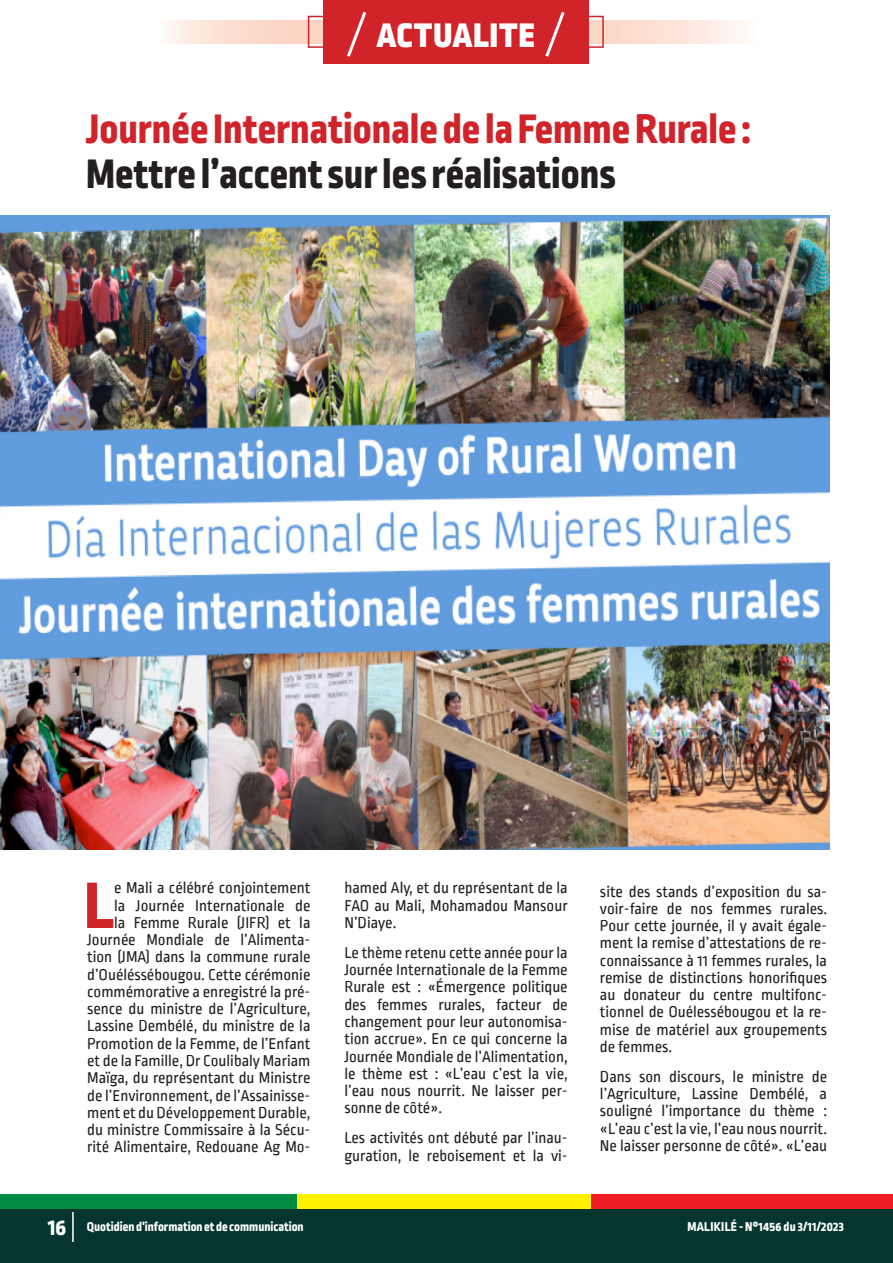
<style>
.page{position:relative;width:893px;height:1263px;background:#fff}
.page>*{position:absolute;margin:0;border:0;box-sizing:border-box;transform-origin:0 0}
.t1{font:800 69.15px "Ropa Sans Pro";color:#d1232a}
.t2{font:800 43.5px "Ropa Sans Pro";color:#d1232a}
.t3{font:800 43.5px "Ropa Sans Pro";color:#231f20}
.t4{font:900 36px "Ropa Sans Pro";letter-spacing:.03em;color:#fff}
.t5{font:800 24px "Ropa Sans Pro";color:#fff}
.t6{font:16.5px/17.2px "Ropa Sans PTT";color:#231f20;text-align:justify}
.t7{font:800 13.5px "Ropa Sans Pro";color:#fff}
.t8{font:800 13.5px "Ropa Sans Pro";letter-spacing:.02em;color:#fff}
</style>
<div class="page">
<div style="left:0;top:1195px;width:297px;height:17px;background:#008b43"></div>
<div style="left:297px;top:1195px;width:297px;height:17px;background:#fff101"></div>
<div style="left:592px;top:1195px;width:301px;height:17px;background:#ee1d23"></div>
<div style="left:0;top:1209px;width:893px;height:54px;background:#05352f"></div>
<hr style="left:72px;top:1212px;width:2px;height:30px;background:#fff">
<img style="left:0;top:216px;width:829px;height:633px">
<svg style="left:168px;top:21px;width:572px;height:23px;background:#fce0d4"></svg>
<div style="left:308px;top:16px;width:296px;height:32px;border:2px solid #d1232a"></div>
<div style="left:323px;top:0;width:265px;height:64px;background:#d1232a"></div>
<svg style="left:347px;top:11px;width:20px;height:46px"></svg>
<svg style="left:545px;top:12px;width:20px;height:45px"></svg>
<p class="t4" style="left:377px;top:13px;width:159px">ACTUALITE</p>
<p class="t2" style="left:86px;top:104px;width:666px">Journée Internationale de la Femme Rurale :</p>
<p class="t3" style="left:86px;top:149px;width:531px">Mettre l’accent sur les réalisations</p>
<p class="t6" style="left:87px;top:880px;width:225px;text-align:right">e Mali a célébré conjointement<br>la Journée Internationale de<br>la Femme Rurale (JIFR) et la Journée Mondiale de l’Alimenta&shy;tion (JMA) dans la commune rurale d’Ouéléssébougou. Cette cérémonie commémorative a enregistré la pré&shy;sence du ministre de l’Agriculture, Lassine Dembélé, du ministre de la Promotion de la Femme, de l’Enfant et de la Famille, Dr Coulibaly Mariam Maïga, du représentant du Ministre de l’Environnement, de l’Assainisse&shy;ment et du Développement Durable, du ministre Commissaire à la Sécu&shy;rité Alimentaire, Redouane Ag Mo-</p>
<p class="t6" style="left:344px;top:880px;width:225px">hamed Aly, et du représentant de la FAO au Mali, Mohamadou Mansour N’Diaye.</p>
<p class="t1" style="left:84px;top:865px;width:32px">L</p>
<p class="t6" style="left:344px;top:945px;width:225px">Le thème retenu cette année pour la Journée Internationale de la Femme Rurale est : «Émergence politique des femmes rurales, facteur de changement pour leur autonomisa&shy;tion accrue». En ce qui concerne la Journée Mondiale de l’Alimentation, le thème est : «L’eau c’est la vie, l’eau nous nourrit. Ne laisser per&shy;sonne de côté».</p>
<p class="t6" style="left:344px;top:1130px;width:225px">Les activités ont débuté par l’inau&shy;guration, le reboisement et la vi-</p>
<p class="t6" style="left:600px;top:883px;width:229px">site des stands d’exposition du sa&shy;voir-faire de nos femmes rurales.<br>Pour cette journée, il y avait égale&shy;ment la remise d’attestations de re&shy;connaissance à 11 femmes rurales, la remise de distinctions honorifiques au donateur du centre multifonc&shy;tionnel de Ouélessébougou et la re&shy;mise de matériel aux groupements de femmes.</p>
<p class="t6" style="left:600px;top:1069px;width:229px">Dans son discours, le ministre de l’Agriculture, Lassine Dembélé, a souligné l’importance du thème : «L’eau c’est la vie, l’eau nous nourrit.<br>Ne laisser personne de côté». «L’eau</p>
<h3 class="t5" style="left:48px;top:1213px;width:20px">16</h3>
<p class="t7" style="left:87px;top:1219px;width:218px">Quotidien d’information et de communication</p>
<p class="t8" style="left:687px;top:1219px;width:158px">MALIKILÉ - N°1456 du 3/11/2023</p>
</div>
